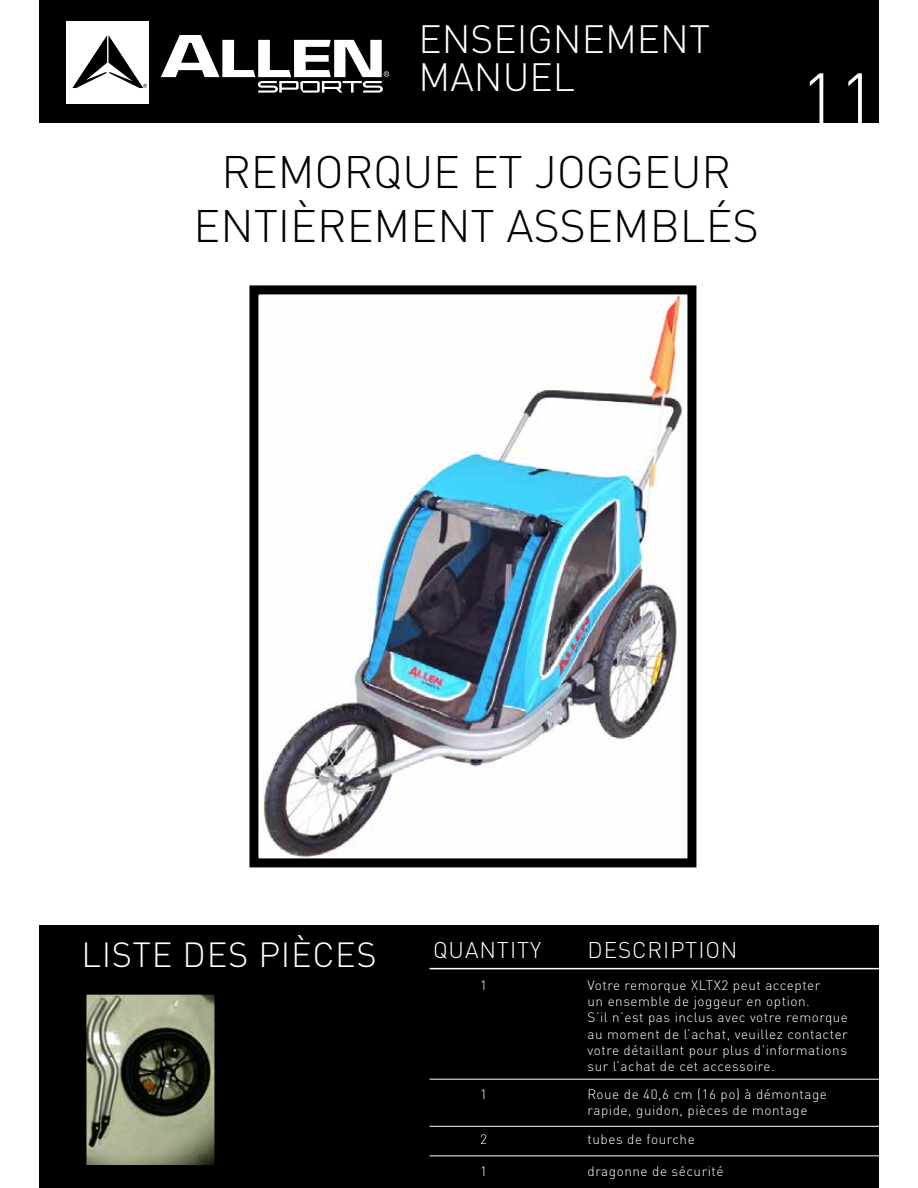
<style>
.page{position:relative;width:918px;height:1188px;background:#fff}
.page>*{position:absolute;margin:0;border:0;box-sizing:border-box;transform-origin:0 0}
.t1{font:300 75px "DINOT";color:#fff}
.t2{font:300 45px/54px "DINOT";color:#000;text-align:center}
.t3{font:300 39px/38.2px "DINOT";color:#fff}
.t4{font:300 34.5px "DINOT";letter-spacing:.02em;color:#fff}
.t5{font:300 22.5px "DINOT";letter-spacing:.04em;color:#fff}
.t6{font:300 13.5px/16.2px "DINOT";letter-spacing:.04em;color:#fff}
</style>
<div class="page">
<div style="left:39px;top:0;width:840px;height:123px;background:#000"></div>
<div style="left:39px;top:926px;width:840px;height:262px;background:#000"></div>
<hr style="left:430px;top:968px;width:449px;height:1px;background:#fff">
<hr style="left:430px;top:1079px;width:449px;height:1px;background:#fff">
<hr style="left:430px;top:1156px;width:449px;height:1px;background:#fff">
<hr style="left:430px;top:1126px;width:449px;height:1px;background:#fff">
<img style="left:249px;top:285px;width:448px;height:583px">
<svg style="left:86px;top:994px;width:129px;height:171px"></svg>
<div style="left:67px;top:21px;width:82px;height:83px;background:#fff"></div>
<svg style="left:72px;top:35px;width:75px;height:53px"></svg>
<svg style="left:161px;top:35px;width:228px;height:58px"></svg>
<h3 class="t3" style="left:418px;top:19px;width:293px">ENSEIGNEMENT<br>MANUEL</h3>
<h2 class="t2" style="left:194px;top:144px;width:567px">REMORQUE ET JOGGEUR<br>ENTIÈREMENT ASSEMBLÉS</h2>
<h1 class="t1" style="left:800px;top:54px;width:79px">11</h1>
<h3 class="t4" style="left:81px;top:933px;width:297px">LISTE DES PIÈCES</h3>
<h3 class="t5" style="left:433px;top:936px;width:110px">QUANTITY</h3>
<h3 class="t5" style="left:588px;top:936px;width:152px">DESCRIPTION</h3>
<p class="t6" style="left:480px;top:977px;width:8px">1</p>
<p class="t6" style="left:588px;top:977px;width:262px">Votre remorque XLTX2 peut accepter<br>un ensemble de joggeur en option.<br>S’il n’est pas inclus avec votre remorque au moment de l’achat, veuillez contacter votre détaillant pour plus d’informations sur l’achat de cet accessoire.</p>
<p class="t6" style="left:480px;top:1086px;width:8px">1</p>
<p class="t6" style="left:588px;top:1086px;width:241px">Roue de 40,6 cm (16 po) à démontage rapide, guidon, pièces de montage</p>
<p class="t6" style="left:480px;top:1131px;width:8px">2</p>
<p class="t6" style="left:588px;top:1131px;width:109px">tubes de fourche</p>
<p class="t6" style="left:480px;top:1163px;width:8px">1</p>
<p class="t6" style="left:588px;top:1163px;width:137px">dragonne de sécurité</p>
</div>
